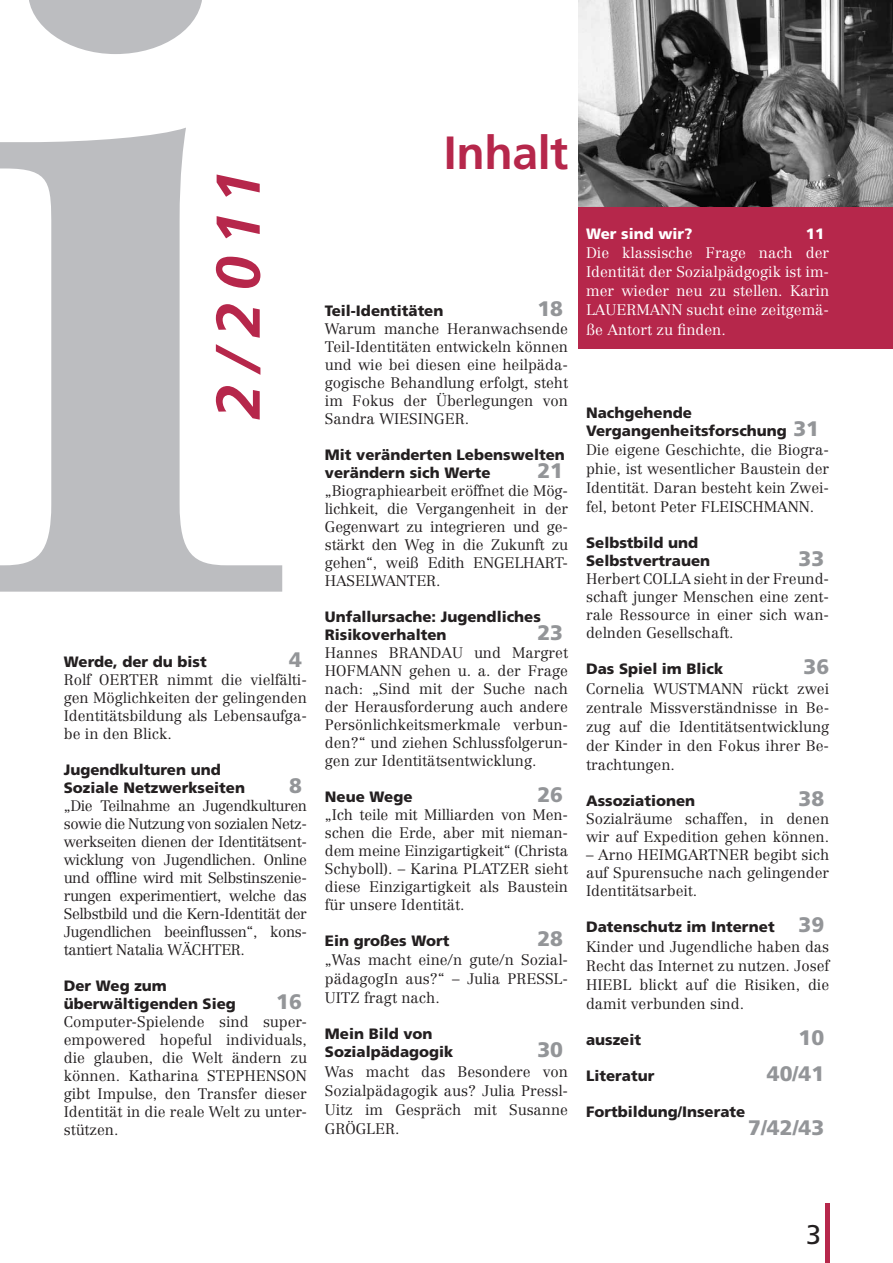
<style>
.page{position:relative;width:893px;height:1263px;background:#fff}
.page>*{position:absolute;margin:0;border:0;box-sizing:border-box;transform-origin:0 0}
.t1{font:italic 700 61.8px "Frutiger";color:#b6274b}
.t2{font:700 46.5px "Frutiger";letter-spacing:-.01em;color:#b6274b}
.t3{font:27px "Frutiger";color:#231f20}
.t4{font:900 21px "Frutiger";color:#939598}
.t5{font:300 15px/18px "Centennial";color:#231f20;text-align:justify}
.t6{font:900 15px/18px "Frutiger";color:#231f20}
.t7{font:300 15px/19.2px "Centennial";color:#fff;text-align:justify}
.t8{font:900 15px "Frutiger";color:#fff}
.s1{font-size:21px;color:#939598}
</style>
<div class="page">
<hr style="left:825px;top:1203px;width:4px;height:60px;background:#b6274b">
<svg style="left:0;top:0;width:282px;height:592px"></svg>
<img style="left:579px;top:0;width:314px;height:207px">
<div style="left:579px;top:207px;width:314px;height:141px;background:#b6274b"></div>
<h1 class="t1" style="left:202px;top:419px;width:250px;rotate:-90deg">2/2011</h1>
<p class="t6" style="left:64px;top:653px;width:144px">Werde, der du bist</p>
<h3 class="t4" style="left:289px;top:647px;width:14px">4</h3>
<p class="t5" style="left:64px;top:671px;width:245px">Rolf OERTER nimmt die vielfälti&shy;gen Möglichkeiten der gelingenden Identitätsbildung als Lebensaufga&shy;be in den Blick.</p>
<p class="t6" style="left:64px;top:761px;width:183px">Jugendkulturen und<br>Soziale Netzwerkseiten</p>
<h3 class="t4" style="left:289px;top:773px;width:14px">8</h3>
<p class="t5" style="left:64px;top:797px;width:245px">„Die Teilnahme an Jugendkulturen sowie die Nutzung von sozialen Netz&shy;werkseiten dienen der Identitätsent&shy;wicklung von Jugendlichen. Online und offline wird mit Selbstinszenie&shy;rungen experimentiert, welche das Selbstbild und die Kern-Identität der Jugendlichen beeinflussen“, kons&shy;tantiert Natalia WÄCHTER.</p>
<p class="t6" style="left:64px;top:977px;width:174px">Der Weg zum überwältigenden Sieg</p>
<h3 class="t4" style="left:276px;top:989px;width:27px">16</h3>
<p class="t5" style="left:64px;top:1013px;width:245px;text-align:left">Computer-Spielende sind super&shy;empowered hopeful individuals, die glauben, die Welt ändern zu können. Katharina Ste phenson<br>gibt Impulse, den Transfer dieser<br>Identität in die reale Welt zu unter&shy;stützen.</p>
<h2 class="t2" style="left:444px;top:126px;width:126px">Inhalt</h2>
<p class="t6" style="left:325px;top:301px;width:120px">Teil-Identitäten</p>
<h3 class="t4" style="left:537px;top:296px;width:27px">18</h3>
<p class="t5" style="left:325px;top:319px;width:245px">Warum manche Heranwachsende Teil-Identitäten entwickeln können und wie bei diesen eine heilpäda&shy;gogische Behandlung erfolgt, steht im Fokus der Überlegungen von Sandra WIESINGER.</p>
<p class="t6" style="left:325px;top:445px;width:242px">Mit veränderten Lebenswelten verändern sich Werte</p>
<h3 class="t4" style="left:537px;top:458px;width:27px">21</h3>
<p class="t5" style="left:325px;top:481px;width:245px">„Biographiearbeit eröffnet die Mög&shy;lichkeit, die Vergangenheit in der Gegenwart zu integrieren und ge&shy;stärkt den Weg in die Zukunft zu gehen“, weiß Edith ENGELHART-HASELWANTER.</p>
<p class="t6" style="left:325px;top:607px;width:217px">Unfallursache: Jugendliches<br>Risikoverhalten</p>
<h3 class="t4" style="left:537px;top:620px;width:27px">23</h3>
<p class="t5" style="left:325px;top:643px;width:245px">Hannes BRANDAU und Margret HOFMANN gehen u. a. der Frage nach: „Sind mit der Suche nach der Herausforderung auch andere Persönlichkeitsmerkmale verbun&shy;den?“ und ziehen Schlussfolgerun&shy;gen zur Identitätsentwicklung.</p>
<p class="t6" style="left:325px;top:787px;width:89px">Neue Wege</p>
<h3 class="t4" style="left:537px;top:782px;width:27px">26</h3>
<p class="t5" style="left:325px;top:805px;width:245px">„Ich teile mit Milliarden von Men&shy;schen die Erde, aber mit nieman&shy;dem meine Einzigartigkeit“ (Christa Schyboll). – Karina PLATZER sieht diese Einzigartigkeit als Baustein für unsere Identität.</p>
<p class="t6" style="left:325px;top:931px;width:126px">Ein großes Wort</p>
<h3 class="t4" style="left:537px;top:926px;width:27px">28</h3>
<p class="t5" style="left:325px;top:950px;width:245px;line-height:19.2px">„Was macht eine/n gute/n Sozial&shy;pädagogIn aus?“ – Julia PRESSL-UITZ fragt nach.</p>
<p class="t6" style="left:325px;top:1025px;width:130px">Mein Bild von<br>Sozialpädagogik</p>
<h3 class="t4" style="left:537px;top:1037px;width:27px">30</h3>
<p class="t5" style="left:325px;top:1062px;width:245px;line-height:19.2px">Was macht das Besondere von Sozialpädagogik aus? Julia Pressl-Uitz im Gespräch mit Susanne GRÖGLER.</p>
<p class="t8" style="left:586px;top:224px;width:108px">Wer sind wir?</p>
<p class="t8" style="left:806px;top:224px;width:20px">11</p>
<p class="t7" style="left:586px;top:243px;width:245px">Die klassische Frage nach der Identität der Sozialpädgogik ist im&shy;mer wieder neu zu stellen. Karin LAUERMANN sucht eine zeitgemä&shy;ße Antort zu finden.</p>
<p class="t6" style="left:586px;top:403px;width:235px">Nachgehende<br>Vergangenheitsforschung <span class="s1">31</span></p>
<p class="t5" style="left:586px;top:440px;width:245px;line-height:19.2px">Die eigene Geschichte, die Biogra&shy;phie, ist wesentlicher Baustein der Identität. Daran besteht kein Zwei&shy;fel, betont Peter FLEISCHMANN.</p>
<p class="t6" style="left:586px;top:534px;width:126px">Selbstbild und<br>Selbstvertrauen</p>
<h3 class="t4" style="left:798px;top:546px;width:27px">33</h3>
<p class="t5" style="left:586px;top:570px;width:245px">Herbert COLLA sieht in der Freund&shy;schaft junger Menschen eine zent&shy;rale Ressource in einer sich wan&shy;delnden Gesellschaft.</p>
<p class="t6" style="left:586px;top:660px;width:139px">Das Spiel im Blick</p>
<h3 class="t4" style="left:803px;top:654px;width:27px">36</h3>
<p class="t5" style="left:586px;top:679px;width:245px;line-height:19.2px">Cornelia WUSTMANN rückt zwei zentrale Missverständnisse in Be&shy;zug auf die Identitätsentwicklung der Kinder in den Fokus ihrer Be&shy;trachtungen.</p>
<p class="t6" style="left:586px;top:792px;width:111px">Assoziationen</p>
<h3 class="t4" style="left:798px;top:786px;width:27px">38</h3>
<p class="t5" style="left:586px;top:810px;width:245px">Sozialräume schaffen, in denen wir auf Expedition gehen können.</p>
<p class="t5" style="left:586px;top:846px;width:245px">– Arno HEIMGARTNER begibt sich auf Spurensuche nach gelingender Identitätsarbeit.</p>
<p class="t6" style="left:586px;top:918px;width:240px">Datenschutz im Internet <span class="s1">39</span></p>
<p class="t5" style="left:586px;top:937px;width:245px;line-height:19.2px">Kinder und Jugendliche haben das Recht das Internet zu nutzen. Josef HIEBL blickt auf die Risiken, die damit verbunden sind.</p>
<p class="t6" style="left:586px;top:1031px;width:57px">auszeit</p>
<h3 class="t4" style="left:798px;top:1025px;width:27px">10</h3>
<p class="t6" style="left:586px;top:1067px;width:70px">Literatur</p>
<h3 class="t4" style="left:767px;top:1061px;width:59px">40/41</h3>
<p class="t6" style="left:586px;top:1103px;width:161px">Fortbildung/Inserate</p>
<h3 class="t4" style="left:748px;top:1115px;width:77px">7/42/43</h3>
<h3 class="t3" style="left:806px;top:1218px;width:17px">3</h3>
</div>
